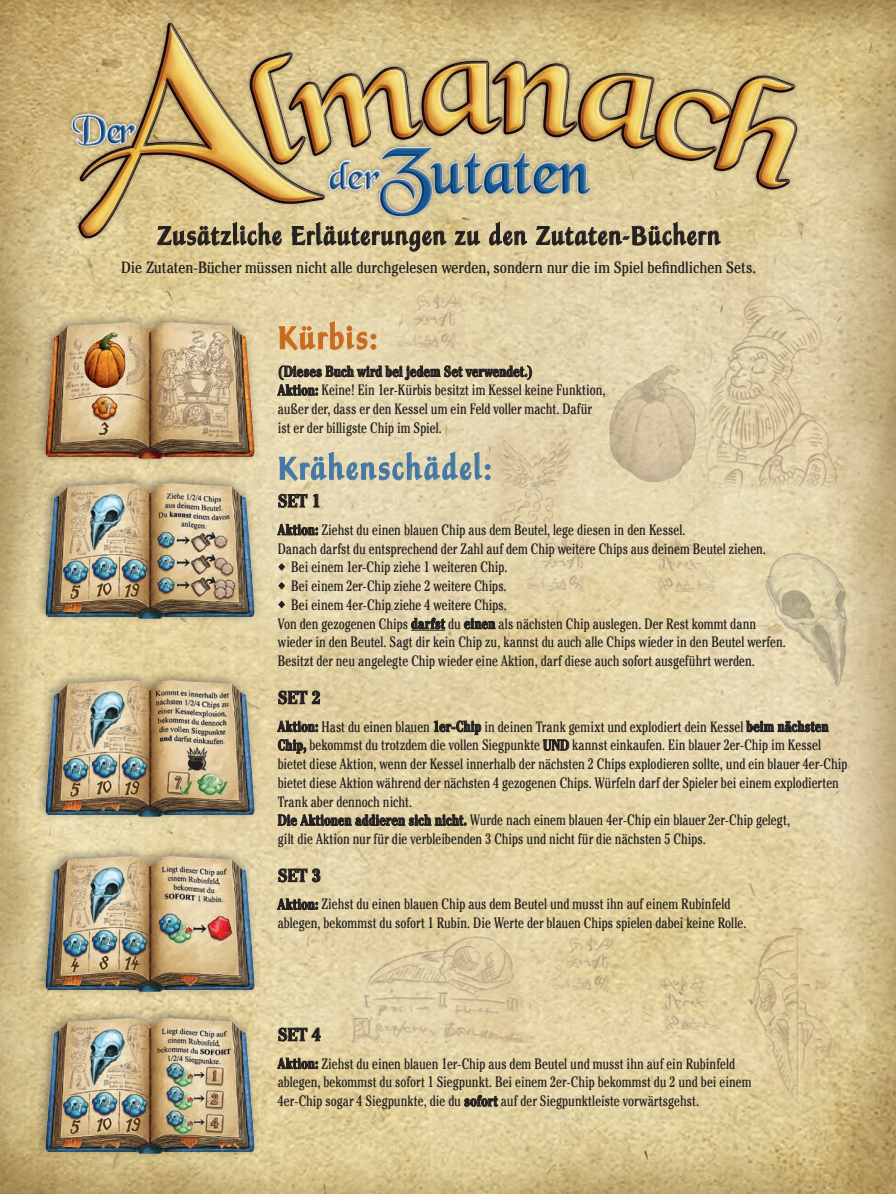
<style>
.page{position:relative;width:896px;height:1194px;background:#fff}
.page>*{position:absolute;margin:0;border:0;box-sizing:border-box;transform-origin:0 0}
.t1{font:33px "Champers Std";letter-spacing:.055em;color:#4478a4}
.t2{font:33px "Champers Std";letter-spacing:.055em;color:#ca6a21}
.t3{font:27px "Champers Std";letter-spacing:.025em;color:#231f20}
.t4{font:700 condensed 18px "Cheltenham LT";letter-spacing:-.015em;color:#231f20}
.t5{font:condensed 16.2px "Cheltenham LT";letter-spacing:-.005em;color:#231f20}
.t6{font:condensed 15px/18.8px "Cheltenham LT";color:#231f20;scale:.9 1}
.s1{font-weight:700}
</style>
<div class="page">
<img style="left:0;top:0;width:895px;height:1193px">
<img style="left:324px;top:926px;width:217px;height:116px">
<img style="left:459px;top:419px;width:149px;height:105px">
<img style="left:718px;top:887px;width:156px;height:242px">
<img style="left:528px;top:905px;width:116px;height:117px">
<img style="left:504px;top:505px;width:116px;height:117px">
<img style="left:375px;top:263px;width:116px;height:102px">
<img style="left:628px;top:945px;width:116px;height:117px">
<img style="left:622px;top:507px;width:116px;height:117px">
<img style="left:668px;top:288px;width:182px;height:200px">
<img style="left:759px;top:545px;width:101px;height:147px">
<img style="left:600px;top:362px;width:106px;height:130px">
<svg style="left:535px;top:247px;width:186px;height:72px;background:#e1d2a9"></svg>
<hr style="left:411px;top:629px;width:34px;height:1px;background:#231f20">
<svg style="left:157px;top:247px;width:289px;height:103px;background:#e0ce9e"></svg>
<svg style="left:277px;top:365px;width:254px;height:30px;background:#bcb091"></svg>
<svg style="left:278px;top:451px;width:212px;height:30px;background:#c7c5ae"></svg>
<svg style="left:278px;top:493px;width:29px;height:14px"></svg>
<svg style="left:313px;top:494px;width:6px;height:13px"></svg>
<svg style="left:277px;top:524px;width:41px;height:11px"></svg>
<svg style="left:411px;top:617px;width:34px;height:12px"></svg>
<svg style="left:464px;top:618px;width:31px;height:11px"></svg>
<svg style="left:278px;top:690px;width:42px;height:14px"></svg>
<svg style="left:277px;top:720px;width:41px;height:11px"></svg>
<svg style="left:434px;top:720px;width:47px;height:14px"></svg>
<svg style="left:746px;top:720px;width:82px;height:11px"></svg>
<svg style="left:278px;top:739px;width:28px;height:14px"></svg>
<svg style="left:543px;top:739px;width:25px;height:11px"></svg>
<svg style="left:278px;top:814px;width:188px;height:11px;background:#8c8169"></svg>
<svg style="left:278px;top:868px;width:42px;height:14px"></svg>
<svg style="left:277px;top:898px;width:41px;height:11px"></svg>
<svg style="left:278px;top:1027px;width:42px;height:14px"></svg>
<svg style="left:277px;top:1057px;width:41px;height:11px"></svg>
<svg style="left:464px;top:1094px;width:34px;height:12px"></svg>
<div style="left:34px;top:311px;width:227px;height:154px;background:#231f20;opacity:.45"></div>
<img style="left:40px;top:317px;width:219px;height:146px">
<div style="left:34px;top:471px;width:227px;height:155px;background:#231f20;opacity:.45"></div>
<img style="left:40px;top:478px;width:219px;height:145px">
<div style="left:34px;top:668px;width:227px;height:154px;background:#231f20;opacity:.45"></div>
<img style="left:40px;top:675px;width:219px;height:145px">
<div style="left:34px;top:844px;width:227px;height:154px;background:#231f20;opacity:.45"></div>
<img style="left:40px;top:850px;width:219px;height:146px">
<div style="left:34px;top:1006px;width:227px;height:154px;background:#231f20;opacity:.45"></div>
<img style="left:40px;top:1012px;width:219px;height:146px">
<img style="left:52px;top:15px;width:781px;height:232px">
<svg style="left:103px;top:1178px;width:8px;height:15px"></svg>
<svg style="left:278px;top:563px;width:21px;height:10px"></svg>
<svg style="left:278px;top:582px;width:21px;height:10px"></svg>
<svg style="left:278px;top:601px;width:21px;height:9px"></svg>
<h2 class="t3" style="left:157px;top:221px;width:564px">Zusätzliche Erläuterungen zu den Zutaten-Büchern</h2>
<p class="t5" style="left:121px;top:257px;width:636px">Die Zutaten-Bücher müssen nicht alle durchgelesen werden, sondern nur die im Spiel befindlichen Sets.</p>
<h1 class="t2" style="left:278px;top:320px;width:101px">Kürbis:</h1>
<p class="t6" style="left:278px;top:361px;width:365px"><span class="s1">(Dieses Buch wird bei jedem Set verwendet.)<br>Aktion:</span> Keine! Ein 1er-Kürbis besitzt im Kessel keine Funktion, außer der, dass er den Kessel um ein Feld voller macht. Dafür ist er der billigste Chip im Spiel.</p>
<h1 class="t1" style="left:278px;top:450px;width:216px">Krähenschädel:</h1>
<p class="t4" style="left:278px;top:489px;width:45px">SET 1</p>
<p class="t6" style="left:278px;top:520px;width:454px"><span class="s1">Aktion:</span> Ziehst du einen blauen Chip aus dem Beutel, lege diesen in den Kessel.</p>
<p class="t6" style="left:278px;top:538px;width:544px">Danach darfst du entsprechend der Zahl auf dem Chip weitere Chips aus deinem Beutel ziehen.</p>
<p class="t6" style="left:291px;top:557px;width:241px">Bei einem 1er-Chip ziehe 1 weiteren Chip.</p>
<p class="t6" style="left:291px;top:576px;width:241px">Bei einem 2er-Chip ziehe 2 weitere Chips.</p>
<p class="t6" style="left:291px;top:595px;width:241px">Bei einem 4er-Chip ziehe 4 weitere Chips.</p>
<p class="t6" style="left:278px;top:613px;width:533px">Von den gezogenen Chips <span class="s1">darfst</span> du <span class="s1">einen</span> als nächsten Chip auslegen. Der Rest kommt dann</p>
<p class="t6" style="left:278px;top:632px;width:566px">wieder in den Beutel. Sagt dir kein Chip zu, kannst du auch alle Chips wieder in den Beutel werfen.</p>
<p class="t6" style="left:278px;top:651px;width:531px">Besitzt der neu angelegte Chip wieder eine Aktion, darf diese auch sofort ausgeführt werden.</p>
<p class="t4" style="left:278px;top:686px;width:45px">SET 2</p>
<p class="t6" style="left:278px;top:716px;width:634px"><span class="s1">Aktion:</span> Hast du einen blauen <span class="s1">1er-Chip</span> in deinen Trank gemixt und explodiert dein Kessel <span class="s1">beim nächsten Chip,</span> bekommst du trotzdem die vollen Siegpunkte <span class="s1">UND</span> kannst einkaufen. Ein blauer 2er-Chip im Kessel bietet diese Aktion, wenn der Kessel innerhalb der nächsten 2 Chips explodieren sollte, und ein blauer 4er-Chip bietet diese Aktion während der nächsten 4 gezogenen Chips. Würfeln darf der Spieler bei einem explodierten Trank aber dennoch nicht.<br><span class="s1">Die Aktionen addieren sich nicht.</span> Wurde nach einem blauen 4er-Chip ein blauer 2er-Chip gelegt,<br>gilt die Aktion nur für die verbleibenden 3 Chips und nicht für die nächsten 5 Chips.</p>
<p class="t4" style="left:278px;top:864px;width:45px">SET 3</p>
<p class="t6" style="left:278px;top:894px;width:522px"><span class="s1">Aktion:</span> Ziehst du einen blauen Chip aus dem Beutel und musst ihn auf einem Rubinfeld ablegen, bekommst du sofort 1 Rubin. Die Werte der blauen Chips spielen dabei keine Rolle.</p>
<p class="t4" style="left:278px;top:1023px;width:45px">SET 4</p>
<p class="t6" style="left:278px;top:1053px;width:528px"><span class="s1">Aktion:</span> Ziehst du einen blauen 1er-Chip aus dem Beutel und musst ihn auf ein Rubinfeld ablegen, bekommst du sofort 1 Siegpunkt. Bei einem 2er-Chip bekommst du 2 und bei einem<br>4er-Chip sogar 4 Siegpunkte, die du <span class="s1">sofort</span> auf der Siegpunktleiste vorwärtsgehst.</p>
</div>
